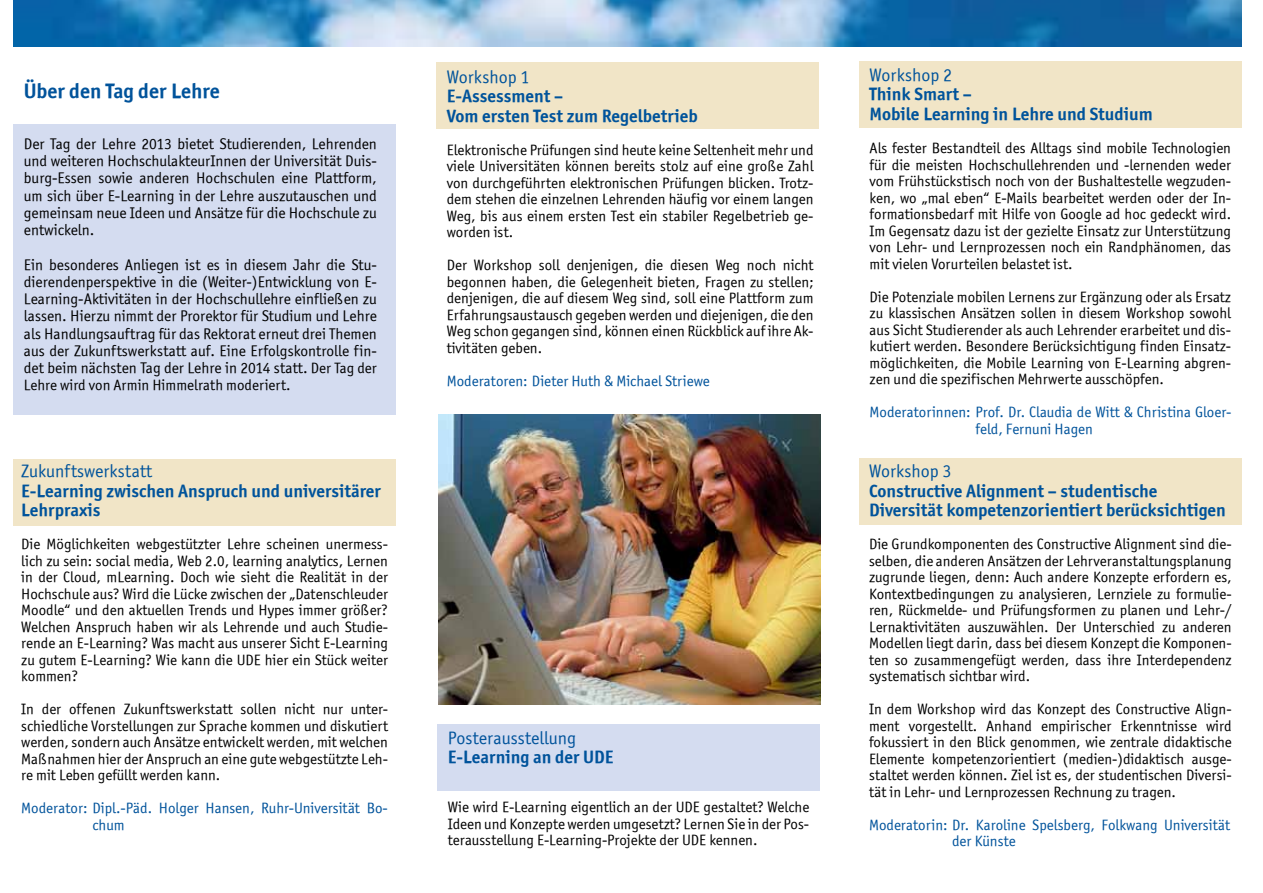
<style>
.page{position:relative;width:1263px;height:893px;background:#fff}
.page>*{position:absolute;margin:0;border:0;box-sizing:border-box;transform-origin:0 0}
.t1{font:21px "Officina Sans ITCTT Bold";color:#00539b}
.t2{font:18px/19.5px "Officina Sans ITCTT Bold";color:#00539b}
.t3{font:18px "Officina Sans ITCTT Book";color:#00539b}
.t4{font:15.45px/17.2px "Officina Sans ITCTT Book";color:#000;text-align:justify}
.t5{font:15px/16.5px "Officina Sans ITCTT Book";color:#000;text-align:justify}
.t6{font:15px "Officina Sans ITCTT Book";color:#00539b}
.s1{font-size:15px}
</style>
<div class="page">
<div style="left:436px;top:62px;width:383px;height:67px;background:#f1e5c7"></div>
<div style="left:13px;top:459px;width:383px;height:66px;background:#f1e5c7"></div>
<div style="left:13px;top:124px;width:383px;height:291px;background:#d4dcf0"></div>
<div style="left:859px;top:61px;width:383px;height:67px;background:#f1e5c7"></div>
<div style="left:437px;top:724px;width:383px;height:67px;background:#d4dcf0"></div>
<div style="left:859px;top:458px;width:383px;height:67px;background:#f1e5c7"></div>
<img style="left:13px;top:0;width:1229px;height:47px">
<img style="left:439px;top:415px;width:382px;height:290px">
<h1 class="t1" style="left:24px;top:78px;width:197px">Über den Tag der Lehre</h1>
<p class="t4" style="left:24px;top:135px;width:354px">Der Tag der Lehre 2013 bietet Studierenden, Lehrenden und weiteren HochschulakteurInnen der Universität Duis&shy;burg-Essen sowie anderen Hochschulen eine Plattform, um sich über E-Learning in der Lehre auszutauschen und gemeinsam neue Ideen und Ansätze für die Hochschule zu entwickeln.</p>
<p class="t4" style="left:24px;top:256px;width:354px">Ein besonderes Anliegen ist es in diesem Jahr die Stu&shy;dierendenperspektive in die (Weiter-)Entwicklung von E-Learning-Aktivitäten in der Hochschullehre einfließen zu lassen. Hierzu nimmt der Prorektor für Studium und Lehre als Handlungsauftrag für das Rektorat erneut drei Themen aus der Zukunftswerkstatt auf. Eine Erfolgskontrolle fin&shy;det beim nächsten Tag der Lehre in 2014 statt. <span class="s1">Der Tag der</span></p>
<p class="t5" style="left:24px;top:376px;width:268px">Lehre wird von Armin Himmelrath moderiert.</p>
<p class="t3" style="left:21px;top:461px;width:132px">Zukunftswerkstatt</p>
<p class="t2" style="left:21px;top:481px;width:361px">E-Learning zwischen Anspruch und universitärer<br>Lehrpraxis</p>
<p class="t5" style="left:21px;top:536px;width:368px">Die Möglichkeiten webgestützter Lehre scheinen unermess&shy;lich zu sein: social media, Web 2.0, learning analytics, Lernen in der Cloud, mLearning. Doch wie sieht die Realität in der Hochschule aus? Wird die Lücke zwischen der „Datenschleuder Moodle“ und den aktuellen Trends und Hypes immer größer?<br>Welchen Anspruch haben wir als Lehrende und auch Studie&shy;rende an E-Learning? Was macht aus unserer Sicht E-Learning zu gutem E-Learning? Wie kann die UDE hier ein Stück weiter kommen?</p>
<p class="t5" style="left:21px;top:701px;width:368px">In der offenen Zukunftswerkstatt sollen nicht nur unter&shy;schiedliche Vorstellungen zur Sprache kommen und diskutiert werden, sondern auch Ansätze entwickelt werden, mit welchen Maßnahmen hier der Anspruch an eine gute webgestützte Leh&shy;re mit Leben gefüllt werden kann.</p>
<p class="t6" style="left:21px;top:800px;width:368px">Moderator: Dipl.-Päd. Holger Hansen, Ruhr-Universität Bo-</p>
<p class="t6" style="left:92px;top:816px;width:34px">chum</p>
<p class="t3" style="left:447px;top:66px;width:84px">Workshop 1</p>
<p class="t2" style="left:447px;top:86px;width:253px">E-Assessment –<br>Vom ersten Test zum Regelbetrieb</p>
<p class="t5" style="left:447px;top:141px;width:368px">Elektronische Prüfungen sind heute keine Seltenheit mehr und viele Universitäten können bereits stolz auf eine große Zahl von durchgeführten elektronischen Prüfungen blicken. Trotz&shy;dem stehen die einzelnen Lehrenden häufig vor einem langen Weg, bis aus einem ersten Test ein stabiler Regelbetrieb ge&shy;worden ist.</p>
<p class="t5" style="left:447px;top:257px;width:368px">Der Workshop soll denjenigen, die diesen Weg noch nicht begonnen haben, die Gelegenheit bieten, Fragen zu stellen; denjenigen, die auf diesem Weg sind, soll eine Plattform zum Erfahrungsaustausch gegeben werden und diejenigen, die den Weg schon gegangen sind, können einen Rückblick auf ihre Ak&shy;tivitäten geben.</p>
<p class="t6" style="left:447px;top:372px;width:264px">Moderatoren: Dieter Huth &amp; Michael Striewe</p>
<p class="t3" style="left:448px;top:727px;width:130px">Posterausstellung</p>
<p class="t2" style="left:448px;top:747px;width:167px">E-Learning an der UDE</p>
<p class="t5" style="left:448px;top:799px;width:363px">Wie wird E-Learning eigentlich an der UDE gestaltet? Welche Ideen und Konzepte werden umgesetzt? Lernen Sie in der Pos&shy;terausstellung E-Learning-Projekte der UDE kennen.</p>
<p class="t3" style="left:870px;top:64px;width:84px">Workshop 2</p>
<p class="t2" style="left:870px;top:84px;width:285px">Think Smart –<br>Mobile Learning in Lehre und Studium</p>
<p class="t5" style="left:870px;top:140px;width:363px">Als fester Bestandteil des Alltags sind mobile Technologien für die meisten Hochschullehrenden und -lernenden weder vom Frühstückstisch noch von der Bushaltestelle wegzuden&shy;ken, wo „mal eben“ E-Mails bearbeitet werden oder der In&shy;formationsbedarf mit Hilfe von Google ad hoc gedeckt wird.<br>Im Gegensatz dazu ist der gezielte Einsatz zur Unterstützung von Lehr- und Lernprozessen noch ein Randphänomen, das mit vielen Vorurteilen belastet ist.</p>
<p class="t5" style="left:870px;top:288px;width:363px">Die Potenziale mobilen Lernens zur Ergänzung oder als Ersatz zu klassischen Ansätzen sollen in diesem Workshop sowohl aus Sicht Studierender als auch Lehrender erarbeitet und dis&shy;kutiert werden. Besondere Berücksichtigung finden Einsatz&shy;möglichkeiten, die Mobile Learning von E-Learning abgren&shy;zen und die spezifischen Mehrwerte ausschöpfen.</p>
<p class="t6" style="left:870px;top:403px;width:363px">Moderatorinnen: Prof. Dr. Claudia de Witt &amp; Christina Gloer-</p>
<p class="t6" style="left:975px;top:420px;width:119px">feld, Fernuni Hagen</p>
<p class="t3" style="left:869px;top:461px;width:84px">Workshop 3</p>
<p class="t2" style="left:869px;top:480px;width:358px">Constructive Alignment – studentische<br>Diversität kompetenzorientiert berücksichtigen</p>
<p class="t5" style="left:869px;top:536px;width:364px">Die Grundkomponenten des Constructive Alignment sind die&shy;selben, die anderen Ansätzen der Lehrveranstaltungsplanung zugrunde liegen, denn: Auch andere Konzepte erfordern es, Kontextbedingungen zu analysieren, Lernziele zu formulie&shy;ren, Rückmelde- und Prüfungsformen zu planen und Lehr-/ Lernaktivitäten auszuwählen. Der Unterschied zu anderen Modellen liegt darin, dass bei diesem Konzept die Komponen&shy;ten so zusammengefügt werden, dass ihre Interdependenz systematisch sichtbar wird.</p>
<p class="t5" style="left:869px;top:701px;width:364px">In dem Workshop wird das Konzept des Constructive Align&shy;ment vorgestellt. Anhand empirischer Erkenntnisse wird fokussiert in den Blick genommen, wie zentrale didaktische Elemente kompetenzorientiert (medien-)didaktisch ausge&shy;staltet werden können. Ziel ist es, der studentischen Diversi&shy;tät in Lehr- und Lernprozessen Rechnung zu tragen.</p>
<p class="t6" style="left:869px;top:816px;width:362px">Moderatorin: Dr. Karoline Spelsberg, Folkwang Universität</p>
<p class="t6" style="left:952px;top:833px;width:65px">der Künste</p>
</div>
